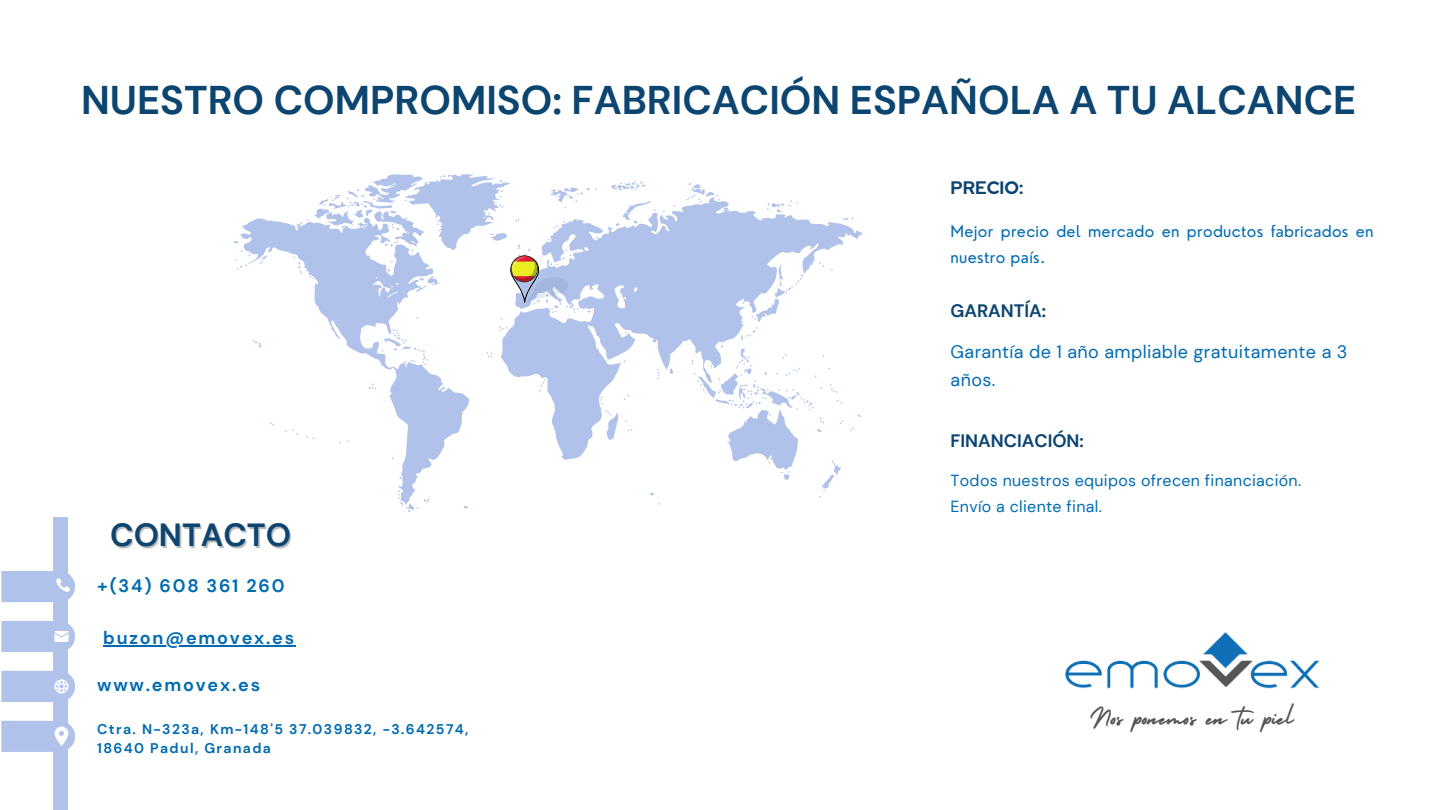
<style>
.page{position:relative;width:1440px;height:810px;background:#fff}
.page>*{position:absolute;margin:0;border:0;box-sizing:border-box;transform-origin:0 0}
.t1{font:700 40px "DM Sans";color:#0c4570}
.t2{font:700 32px "DM Sans";color:#0c4570}
.t3{font:29.5px "Holiday";color:#545454}
.t4{font:18px/28.5px "DM Sans";letter-spacing:.02em;color:#006bb1}
.t5{font:700 18px "DM Sans";letter-spacing:.1em;color:#006bb1}
.t6{font:700 18px "DM Sans";color:#0c4570}
.t7{font:700 18px "Red Hat Display";color:#0c4570}
.t8{font:16px "DM Sans";letter-spacing:.02em;color:#006bb1}
.t9{font:16px/25.5px "Nourd";letter-spacing:.02em;color:#006bb1}
.t10{font:700 14px "DM Sans";letter-spacing:.1em;color:#006bb1}
</style>
<div class="page">
<div style="left:53px;top:517px;width:14px;height:293px;background:#b0c2ea"></div>
<svg style="left:1px;top:571px;width:74px;height:31px"></svg>
<svg style="left:1px;top:621px;width:74px;height:31px"></svg>
<svg style="left:1px;top:671px;width:74px;height:31px"></svg>
<svg style="left:1px;top:721px;width:74px;height:31px"></svg>
<svg style="left:234px;top:174px;width:629px;height:338px"></svg>
<svg style="left:510px;top:255px;width:58px;height:49px"></svg>
<img style="left:1065px;top:632px;width:255px;height:57px">
<hr style="left:103px;top:645px;width:193px;height:2px;background:#006bb1">
<p class="t1" style="left:81px;top:74px;width:1277px">NUESTRO COMPROMISO: FABRICACIÓN ESPAÑOLA A TU ALCANCE</p>
<p class="t7" style="left:951px;top:176px;width:74px">PRECIO:</p>
<h4 class="t9" style="left:951px;top:219px;width:425px">Mejor precio del mercado en productos fabricados en nuestro país.</h4>
<h5 class="t6" style="left:951px;top:299px;width:97px">GARANTÍA:</h5>
<p class="t4" style="left:951px;top:337px;width:398px">Garantía de 1 año ampliable gratuitamente a 3 años.</p>
<p class="t2" style="left:110px;top:514px;width:183px">CONTACTO</p>
<p class="t5" style="left:97px;top:574px;width:189px">+(34) 608 361 260</p>
<p class="t5" style="left:103px;top:626px;width:193px">buzon@emovex.es</p>
<p class="t5" style="left:97px;top:674px;width:165px">www.emovex.es</p>
<p class="t10" style="left:97px;top:720px;width:373px">Ctra. N-323a, Km-148'5 37.039832, -3.642574,</p>
<p class="t10" style="left:97px;top:739px;width:175px">18640 Padul, Granada</p>
<h2 class="t6" style="left:951px;top:429px;width:135px">FINANCIACIÓN:</h2>
<h4 class="t8" style="left:951px;top:470px;width:352px">Todos nuestros equipos ofrecen financiación.</h4>
<h5 class="t8" style="left:951px;top:496px;width:153px">Envío a cliente final.</h5>
<h1 class="t3" style="left:1090px;top:695px;width:205px">Nos ponemos en tu piel</h1>
</div>
